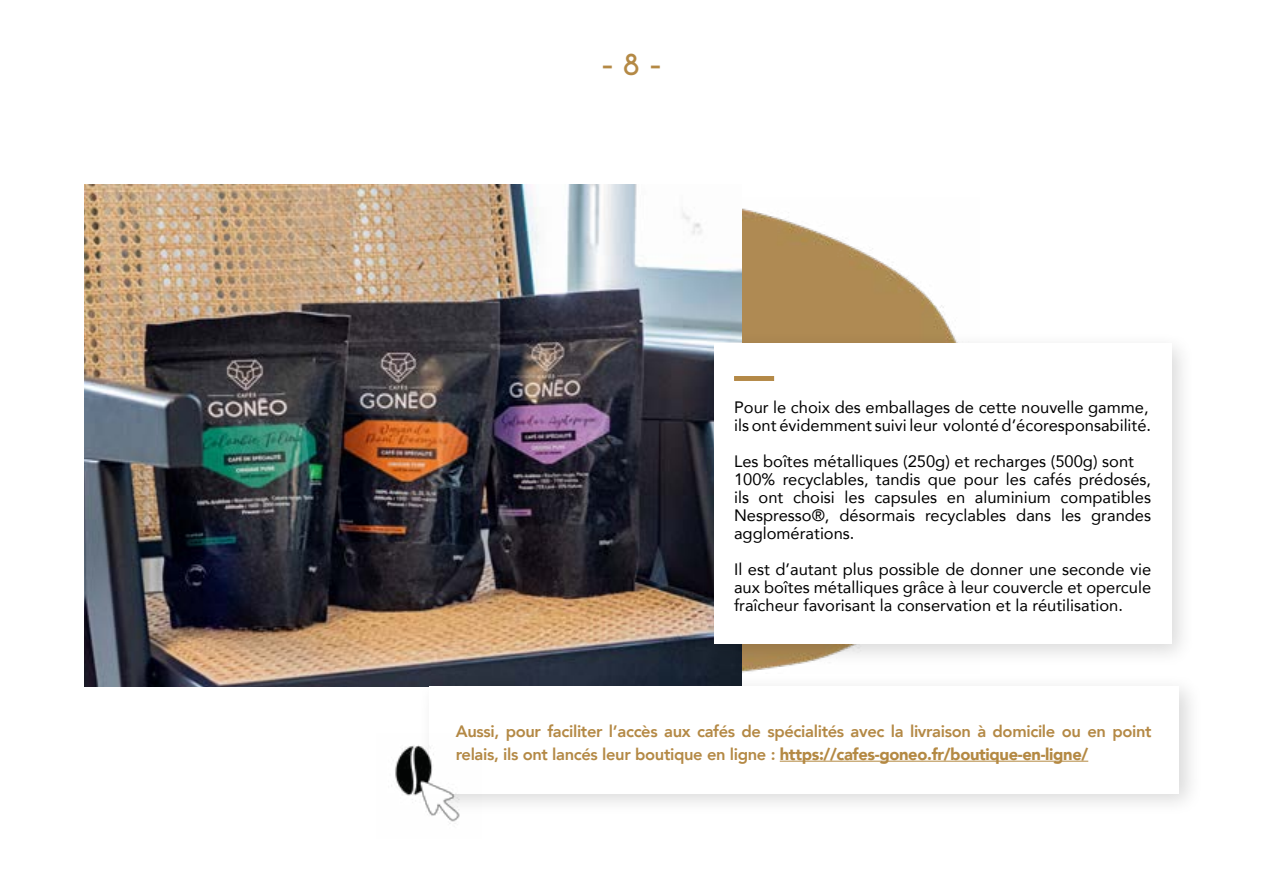
<style>
.page{position:relative;width:1263px;height:893px;background:#fff}
.page>*{position:absolute;margin:0;border:0;box-sizing:border-box;transform-origin:0 0}
.t1{font:700 27px "Caviar Dreams";color:#b48945}
.t2{font:16.5px/18px "Avenir";color:#000}
.t3{font:800 16.5px/22.5px "Avenir";letter-spacing:-.02em;color:#b48945}
.s1{font-weight:900;color:#b48943}
</style>
<div class="page">
<img style="left:741px;top:208px;width:211px;height:465px">
<img style="left:85px;top:185px;width:656px;height:502px">
<div style="left:701px;top:331px;width:495px;height:337px;background:#000;opacity:.15"></div>
<div style="left:714px;top:343px;width:457px;height:300px;background:#fff"></div>
<div style="left:418px;top:673px;width:786px;height:144px;background:#000;opacity:.15"></div>
<div style="left:429px;top:687px;width:749px;height:107px;background:#fff"></div>
<hr style="left:780px;top:761px;width:308px;height:1px;background:#b48943">
<div style="left:734px;top:376px;width:40px;height:5px;background:#b48947"></div>
<img style="left:395px;top:734px;width:87px;height:90px">
<h1 class="t1" style="left:601px;top:49px;width:61px">- 8 -</h1>
<p class="t2" style="left:734px;top:397px;width:419px">Pour le choix des emballages de cette nouvelle gamme, ils ont évidemment suivi leur volonté d’écoresponsabilité.</p>
<p class="t2" style="left:734px;top:451px;width:419px">Les boîtes métalliques (250g) et recharges (500g) sont 100% recyclables, tandis que pour les cafés prédosés, ils ont choisi les capsules en aluminium compatibles Nespresso®, désormais recyclables dans les grandes agglomérations.</p>
<p class="t2" style="left:734px;top:559px;width:419px;text-align:justify">Il est d’autant plus possible de donner une seconde vie aux boîtes métalliques grâce à leur couvercle et opercule fraîcheur favorisant la conservation et la réutilisation.</p>
<p class="t3" style="left:456px;top:720px;width:697px">Aussi, pour faciliter l’accès aux cafés de spécialités avec la livraison à domicile ou en point relais, ils ont lancés leur boutique en ligne : <span class="s1">https://cafes-goneo.fr/boutique-en-ligne/</span></p>
</div>
